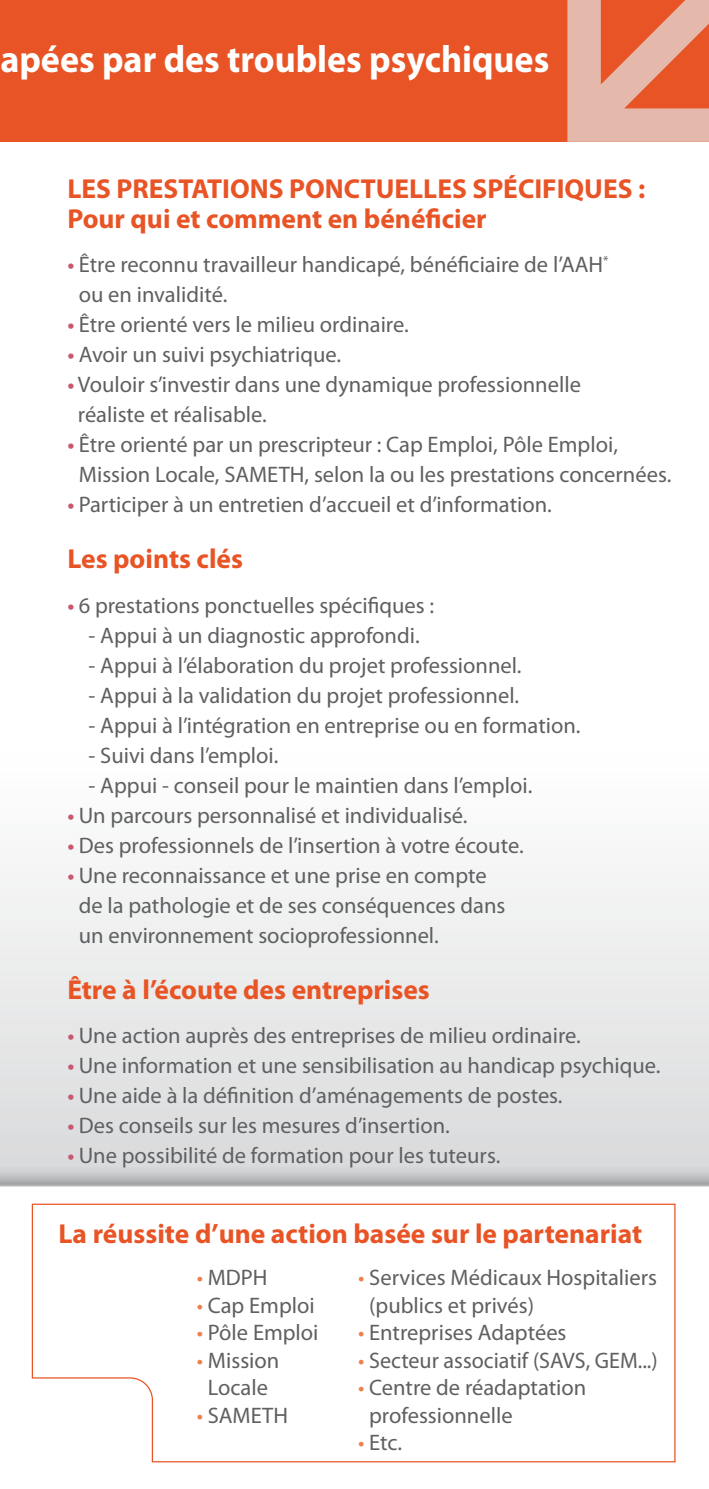
<style>
.page{position:relative;width:709px;height:1489px;background:#fff}
.page>*{position:absolute;margin:0;border:0;box-sizing:border-box;transform-origin:0 0}
.t1{font:700 38px "Myriad Pro";color:#fff;scale:.95 1}
.t2{font:700 27.5px "Myriad Pro";color:#e85425}
.t3{font:22.5px/30px "Myriad Pro";color:#5f6062}
.s1{font-weight:600;color:#c65870}
.s2{color:#ee804e}
</style>
<div class="page">
<div style="left:0;top:0;width:709px;height:142px;background:#e85425"></div>
<svg style="left:0;top:873px;width:709px;height:590px;fill:#e8e9ea"></svg>
<svg style="left:567px;top:0;width:142px;height:142px"></svg>
<svg style="left:31px;top:1202px;width:645px;height:260px"></svg>
<h1 class="t1" style="left:0;top:38px;width:579px">apées par des troubles psychiques</h1>
<p class="t2" style="left:67px;top:173px;width:81px">LES PREST</p>
<p class="t2" style="left:191px;top:173px;width:409px">ATIONS PONCTUELLES SPÉCIFIQUES</p>
<p class="t2" style="left:638px;top:173px;width:9px">:</p>
<p class="t2" style="left:67px;top:203px;width:421px">Pour qui et comment en bénéficier</p>
<p class="t3" style="left:79px;top:250px;width:531px;text-indent:-11px"><span class="s1">•</span> Être reconnu travailleur handicapé, bénéficiaire de l’AAH<sup>* </sup>ou en invalidité.</p>
<p class="t3" style="left:67px;top:310px;width:343px"><span class="s1">•</span> Être orienté vers le milieu ordinaire.</p>
<p class="t3" style="left:67px;top:340px;width:275px"><span class="s1">•</span> Avoir un suivi psychiatrique.</p>
<p class="t3" style="left:78px;top:370px;width:504px;text-indent:-11px"><span class="s1">•</span> Vouloir s’investir dans une dynamique professionnelle réaliste et réalisable.</p>
<p class="t3" style="left:79px;top:430px;width:594px;text-indent:-11px"><span class="s1">•</span> Être orienté par un prescripteur : Cap Emploi, Pôle Emploi,<br>Mission Locale, SAMETH, selon la ou les prestations concernées.</p>
<p class="t3" style="left:67px;top:490px;width:486px"><span class="s1">•</span> Participer à un entretien d’accueil et d’information.</p>
<p class="t2" style="left:67px;top:543px;width:177px">Les points clés</p>
<p class="t3" style="left:67px;top:590px;width:368px"><span class="s1">•</span> 6 prestations ponctuelles spécifiques :</p>
<p class="t3" style="left:89px;top:620px;width:332px">- Appui à un diagnostic approfondi.</p>
<p class="t3" style="left:89px;top:650px;width:434px">- Appui à l’élaboration du projet professionnel.</p>
<p class="t3" style="left:89px;top:680px;width:432px">- Appui à la validation du projet professionnel.</p>
<p class="t3" style="left:89px;top:710px;width:493px">- Appui à l’intégration en entreprise ou en formation.</p>
<p class="t3" style="left:89px;top:740px;width:191px">- Suivi dans l’emploi.</p>
<p class="t3" style="left:89px;top:770px;width:445px">- Appui - conseil pour le maintien dans l’emploi.</p>
<p class="t3" style="left:67px;top:800px;width:402px"><span class="s1">•</span> Un parcours personnalisé et individualisé.</p>
<p class="t3" style="left:67px;top:830px;width:458px"><span class="s1">•</span> Des professionnels de l’insertion à votre écoute.</p>
<p class="t3" style="left:79px;top:860px;width:428px;text-indent:-11px"><span class="s1">•</span> Une reconnaissance et une prise en compte de la pathologie et de ses conséquences dans un environnement socioprofessionnel.</p>
<p class="t2" style="left:67px;top:974px;width:364px">Être à l’écoute des entreprises</p>
<p class="t3" style="left:67px;top:1020px;width:515px"><span class="s1">•</span> Une action auprès des entreprises de milieu ordinaire.</p>
<p class="t3" style="left:67px;top:1050px;width:594px"><span class="s1">•</span> Une information et une sensibilisation au handicap psychique.</p>
<p class="t3" style="left:67px;top:1080px;width:497px"><span class="s1">•</span> Une aide à la définition d’aménagements de postes.</p>
<p class="t3" style="left:67px;top:1110px;width:384px"><span class="s1">•</span> Des conseils sur les mesures d’insertion.</p>
<p class="t3" style="left:67px;top:1140px;width:434px"><span class="s1">•</span> Une possibilité de formation pour les tuteurs.</p>
<p class="t2" style="left:58px;top:1218px;width:585px">La réussite d’une action basée sur le partenariat</p>
<p class="t3" style="left:197px;top:1263px;width:72px"><span class="s2">•</span> MDPH</p>
<p class="t3" style="left:197px;top:1290px;width:119px"><span class="s2">•</span> Cap Emploi</p>
<p class="t3" style="left:197px;top:1318px;width:123px"><span class="s2">•</span> Pôle Emploi</p>
<p class="t3" style="left:197px;top:1346px;width:84px;line-height:27.5px;text-align:center"><span class="s2">•</span> Mission<br>Locale</p>
<p class="t3" style="left:197px;top:1400px;width:93px"><span class="s2">•</span> SAMETH</p>
<p class="t3" style="left:369px;top:1264px;width:289px;line-height:27.5px;text-indent:-11px"><span class="s2">•</span> Services Médicaux Hospitaliers (publics et privés)</p>
<p class="t3" style="left:358px;top:1318px;width:210px"><span class="s2">•</span> Entreprises Adaptées</p>
<p class="t3" style="left:358px;top:1345px;width:301px"><span class="s2">•</span> Secteur associatif (SAVS, GEM...)</p>
<p class="t3" style="left:369px;top:1374px;width:219px;line-height:27.5px;text-indent:-11px"><span class="s2">•</span> Centre de réadaptation professionnelle</p>
<p class="t3" style="left:358px;top:1428px;width:46px"><span class="s2">•</span> Etc.</p>
</div>
